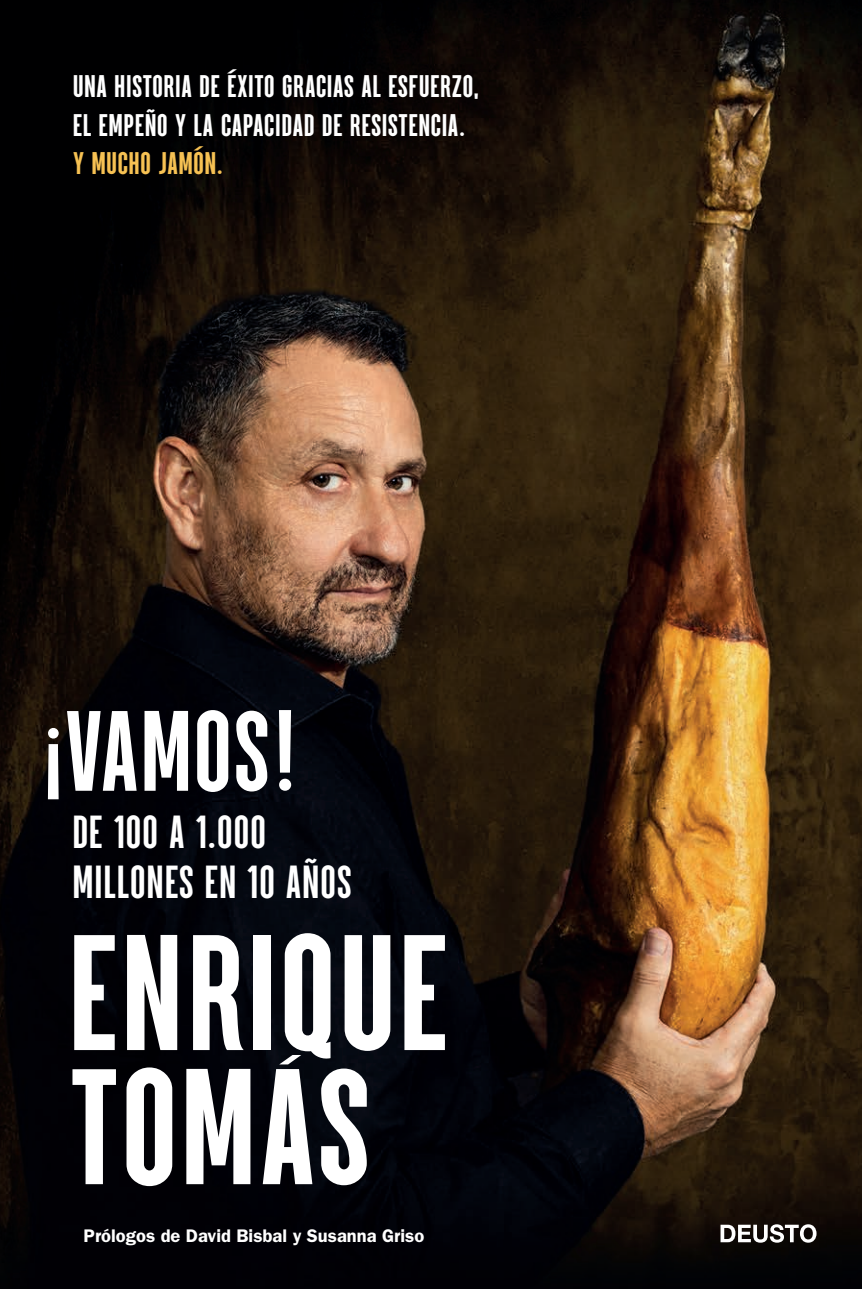
<style>
.page{position:relative;width:862px;height:1289px;background:#fff}
.page>*{position:absolute;margin:0;border:0;box-sizing:border-box;transform-origin:0 0}
.t1{font:900 176px/134px "Parkson";letter-spacing:.01em;color:#fff}
.t2{font:800 121.8px "Parkson";letter-spacing:.005em;color:#fff}
.t3{font:800 49.6px/50px "Parkson";letter-spacing:.01em;color:#fff}
.t4{font:900 33.4px/39px "Parkson";letter-spacing:.01em;color:#fff}
.t5{font:900 33.4px "Parkson";letter-spacing:.01em;color:#f6c153}
.t6{font:600 18.4px "ITC Franklin Gothic Std";color:#fff}
.s1{font-size:108px}
</style>
<div class="page">
<img style="left:0;top:0;width:862px;height:1289px">
<svg style="left:720px;top:1224px;width:96px;height:18px"></svg>
<svg style="left:279px;top:1055px;width:22px;height:9px"></svg>
<p class="t4" style="left:73px;top:66px;width:408px">UNA HISTORIA DE ÉXITO GRACIAS AL ESFUERZO,<br>EL EMPEÑO Y LA CAPACIDAD DE RESISTENCIA.</p>
<p class="t5" style="left:73px;top:146px;width:151px">Y MUCHO JAMÓN.</p>
<h2 class="t2" style="left:44px;top:687px;width:253px"><span class="s1">¡</span>VAMOS!</h2>
<h3 class="t3" style="left:72px;top:805px;width:281px">DE 100 A 1.000<br>MILLONES EN 10 AÑOS</h3>
<h1 class="t1" style="left:68px;top:921px;width:383px">ENRIQUE<br>TOMAS</h1>
<p class="t6" style="left:84px;top:1225px;width:342px">Prólogos de David Bisbal y Susanna Griso</p>
</div>
